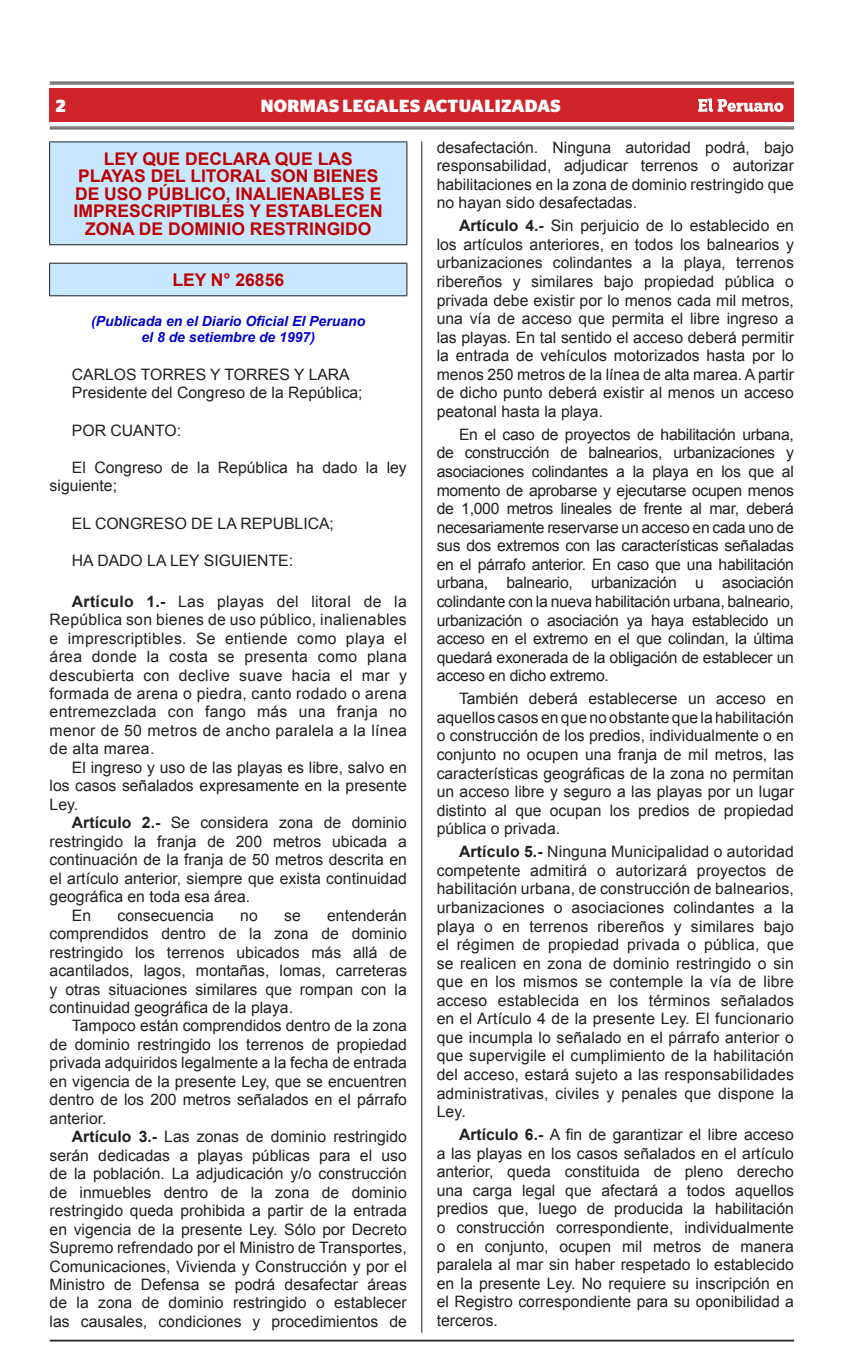
<style>
.page{position:relative;width:856px;height:1365px;background:#fff}
.page>*{position:absolute;margin:0;border:0;box-sizing:border-box;transform-origin:0 0}
.t1{font:700 17.5px "Arial";color:#be0000}
.t2{font:700 17.5px "Stag Sans";letter-spacing:.02em;color:#fff}
.t3{font:15.75px/18.6px "Arial";color:#231f20;text-align:justify}
.t4{font:italic 700 14px/15.8px "Arial";color:#0000d2;text-align:center}
.s1{font-weight:700}
</style>
<div class="page">
<hr style="left:50px;top:1339px;width:744px;height:2px;background:#231f20">
<div style="left:50px;top:88px;width:744px;height:34px;background:#d1232a"></div>
<hr style="left:50px;top:82px;width:744px;height:1px;background:#231f20">
<hr style="left:50px;top:84px;width:744px;height:1px;background:#231f20">
<hr style="left:50px;top:127px;width:744px;height:1px;background:#231f20">
<hr style="left:50px;top:128px;width:744px;height:1px;background:#231f20">
<svg style="left:698px;top:98px;width:85px;height:14px"></svg>
<hr style="left:421px;top:141px;width:1px;height:1191px;background:#231f20">
<div style="left:50px;top:142px;width:357px;height:103px;background:#c6e7ff"></div>
<hr style="left:49px;top:141px;width:358px;height:1px;background:#231f20">
<hr style="left:49px;top:142px;width:1px;height:102px;background:#231f20">
<hr style="left:406px;top:142px;width:1px;height:102px;background:#231f20">
<hr style="left:49px;top:244px;width:358px;height:1px;background:#231f20">
<div style="left:50px;top:263px;width:357px;height:33px;background:#c6e7ff"></div>
<hr style="left:49px;top:263px;width:358px;height:1px;background:#231f20">
<hr style="left:49px;top:263px;width:1px;height:32px;background:#231f20">
<hr style="left:406px;top:263px;width:1px;height:32px;background:#231f20">
<hr style="left:49px;top:295px;width:358px;height:1px;background:#231f20">
<p class="t2" style="left:56px;top:96px;width:11px">2</p>
<p class="t2" style="left:261px;top:96px;width:289px">NORMAS LEGALES ACTUALIZADAS</p>
<p class="t1" style="left:104px;top:147px;width:94px">LEY QUE DECL</p>
<p class="t1" style="left:233px;top:147px;width:119px">ARA QUE LAS</p>
<p class="t1" style="left:78px;top:164px;width:85px">PLAYAS DEL</p>
<p class="t1" style="left:190px;top:164px;width:29px">LITOR</p>
<p class="t1" style="left:242px;top:164px;width:41px">AL SON</p>
<p class="t1" style="left:313px;top:164px;width:30px">BIENES</p>
<p class="t1" style="left:75px;top:182px;width:43px">DE USO</p>
<p class="t1" style="left:147px;top:182px;width:196px">PÚBLICO, INALIENABLES</p>
<p class="t1" style="left:370px;top:182px;width:11px">E</p>
<p class="t1" style="left:74px;top:199px;width:19px">IMPRESCR</p>
<p class="t1" style="left:166px;top:199px;width:57px">IPTIBLES</p>
<p class="t1" style="left:249px;top:199px;width:29px">Y EST</p>
<p class="t1" style="left:298px;top:199px;width:38px">ABLECEN</p>
<p class="t1" style="left:85px;top:217px;width:97px">ZONA DE DOM</p>
<p class="t1" style="left:209px;top:217px;width:54px">INIO RESTR</p>
<p class="t1" style="left:309px;top:217px;width:50px">INGIDO</p>
<p class="t1" style="left:172px;top:268px;width:113px">LEY N° 26856</p>
<p class="t4" style="left:91px;top:314px;width:275px">(Publicada en el Diario Oficial El Peruano el 8 de setiembre de 1997)</p>
<p class="t3" style="left:72px;top:366px;width:292px;line-height:17.5px">CARLOS TORRES Y TORRES Y LARA<br>Presidente del Congreso de la República;</p>
<p class="t3" style="left:72px;top:422px;width:111px">POR CUANTO:</p>
<p class="t3" style="left:50px;top:459px;width:359px;line-height:17.5px;text-indent:22px">El Congreso de la República ha dado la ley siguiente;</p>
<p class="t3" style="left:72px;top:514px;width:263px">EL CONGRESO DE LA REPUBLICA;</p>
<p class="t3" style="left:72px;top:551px;width:223px">HA DADO LA LEY SIGUIENTE:</p>
<p class="t3" style="left:50px;top:592px;width:359px;text-indent:22px"><span class="s1">ARTÍCULO 1.-</span> Las playas del litoral de la República son bienes de uso público, inalienables e imprescriptibles. Se entiende como playa el área donde la costa se presenta como plana descubierta con declive suave hacia el mar y formada de arena o piedra, canto rodado o arena entremezclada con fango más una franja no menor de 50 metros de ancho paralela a la línea de alta marea.</p>
<p class="t3" style="left:50px;top:758px;width:359px;text-indent:22px">El ingreso y uso de las playas es libre, salvo en los casos señalados expresamente en la presente Ley.</p>
<p class="t3" style="left:72px;top:813px;width:336px"><span class="s1">ARTÍCULO 2.-</span> Se considera zona de dominio</p>
<p class="t3" style="left:50px;top:832px;width:359px">restringido la franja de 200 metros ubicada a</p>
<p class="t3" style="left:50px;top:850px;width:359px">continuación de la franja de 50 metros descrita en</p>
<p class="t3" style="left:50px;top:869px;width:359px">el artículo anterior, siempre que exista continuidad</p>
<p class="t3" style="left:50px;top:887px;width:202px">geográfica en toda esa área.</p>
<p class="t3" style="left:72px;top:905px;width:21px">En</p>
<p class="t3" style="left:118px;top:905px;width:98px">consecuencia</p>
<p class="t3" style="left:240px;top:905px;width:19px">no</p>
<p class="t3" style="left:284px;top:905px;width:18px">se</p>
<p class="t3" style="left:437px;top:138px;width:359px">desafectación. Ninguna autoridad podrá, bajo responsabilidad, adjudicar terrenos o autorizar habilitaciones en la zona de dominio restringido que no hayan sido desafectadas.</p>
<p class="t3" style="left:437px;top:216px;width:359px;text-indent:22px"><span class="s1">ARTÍCULO 4.-</span> Sin perjuicio de lo establecido en los artículos anteriores, en todos los balnearios y urbanizaciones colindantes a la playa, terrenos ribereños y similares bajo propiedad pública o privada debe existir por lo menos cada mil metros, una vía de acceso que permita el libre ingreso a las playas. En tal sentido el acceso deberá permitir la entrada de vehículos motorizados hasta por lo menos 250 metros de la línea de alta marea. A partir de dicho punto deberá existir al menos un acceso peatonal hasta la playa.</p>
<p class="t3" style="left:437px;top:425px;width:359px;text-indent:22px">En el caso de proyectos de habilitación urbana, de construcción de balnearios, urbanizaciones y asociaciones colindantes a la playa en los que al momento de aprobarse y ejecutarse ocupen menos de 1,000 metros lineales de frente al mar, deberá necesariamente reservarse un acceso en cada uno de sus dos extremos con las características señaladas en el párrafo anterior. En caso que una habilitación urbana, balneario, urbanización u asociación colindante con la nueva habilitación urbana, balneario, urbanización o asociación ya haya establecido un acceso en el extremo en el que colindan, la última quedará exonerada de la obligación de establecer un acceso en dicho extremo.</p>
<p class="t3" style="left:437px;top:689px;width:359px;text-indent:22px">También deberá establecerse un acceso en aquellos casos en que no obstante que la habilitación o construcción de los predios, individualmente o en conjunto no ocupen una franja de mil metros, las características geográficas de la zona no permitan un acceso libre y seguro a las playas por un lugar distinto al que ocupan los predios de propiedad pública o privada.</p>
<p class="t3" style="left:437px;top:842px;width:359px;text-indent:22px"><span class="s1">ARTÍCULO 5.-</span> Ninguna Municipalidad o autoridad competente admitirá o autorizará proyectos de habilitación urbana, de construcción de balnearios, urbanizaciones o asociaciones colindantes a la playa o en terrenos ribereños y similares bajo el régimen de propiedad privada o pública, que se realicen en zona de dominio restringido o sin que en los mismos se contemple la vía de libre acceso establecida en los términos señalados en el Artículo 4 de la presente Ley. El funcionario que incumpla lo señalado en el párrafo anterior o que supervigile el cumplimiento de la habilitación del acceso, estará sujeto a las responsabilidades administrativas, civiles y penales que dispone la Ley.</p>
<p class="t3" style="left:437px;top:1125px;width:359px;text-indent:22px"><span class="s1">ARTÍCULO 6.-</span> A fin de garantizar el libre acceso a las playas en los casos señalados en el artículo anterior, queda constituida de pleno derecho una carga legal que afectará a todos aquellos predios que, luego de producida la habilitación o construcción correspondiente, individualmente o en conjunto, ocupen mil metros de manera paralela al mar sin haber respetado lo establecido en la presente Ley. No requiere su inscripción en el Registro correspondiente para su oponibilidad a terceros.</p>
<p class="t3" style="left:50px;top:906px;width:359px;text-indent:277px">entenderán comprendidos dentro de la zona de dominio restringido los terrenos ubicados más allá de acantilados, lagos, montañas, lomas, carreteras y otras situaciones similares que rompan con la continuidad geográfica de la playa.</p>
<p class="t3" style="left:50px;top:1016px;width:359px;text-indent:22px">Tampoco están comprendidos dentro de la zona de dominio restringido los terrenos de propiedad privada adquiridos legalmente a la fecha de entrada en vigencia de la presente Ley, que se encuentren dentro de los 200 metros señalados en el párrafo anterior.</p>
<p class="t3" style="left:50px;top:1127px;width:359px;text-indent:22px"><span class="s1">ARTÍCULO 3.-</span> Las zonas de dominio restringido serán dedicadas a playas públicas para el uso de la población. La adjudicación y/o construcción de inmuebles dentro de la zona de dominio restringido queda prohibida a partir de la entrada en vigencia de la presente Ley. Sólo por Decreto Supremo refrendado por el Ministro de Transportes, Comunicaciones, Vivienda y Construcción y por el Ministro de Defensa se podrá desafectar áreas de la zona de dominio restringido o establecer las causales, condiciones y procedimientos de</p>
</div>
